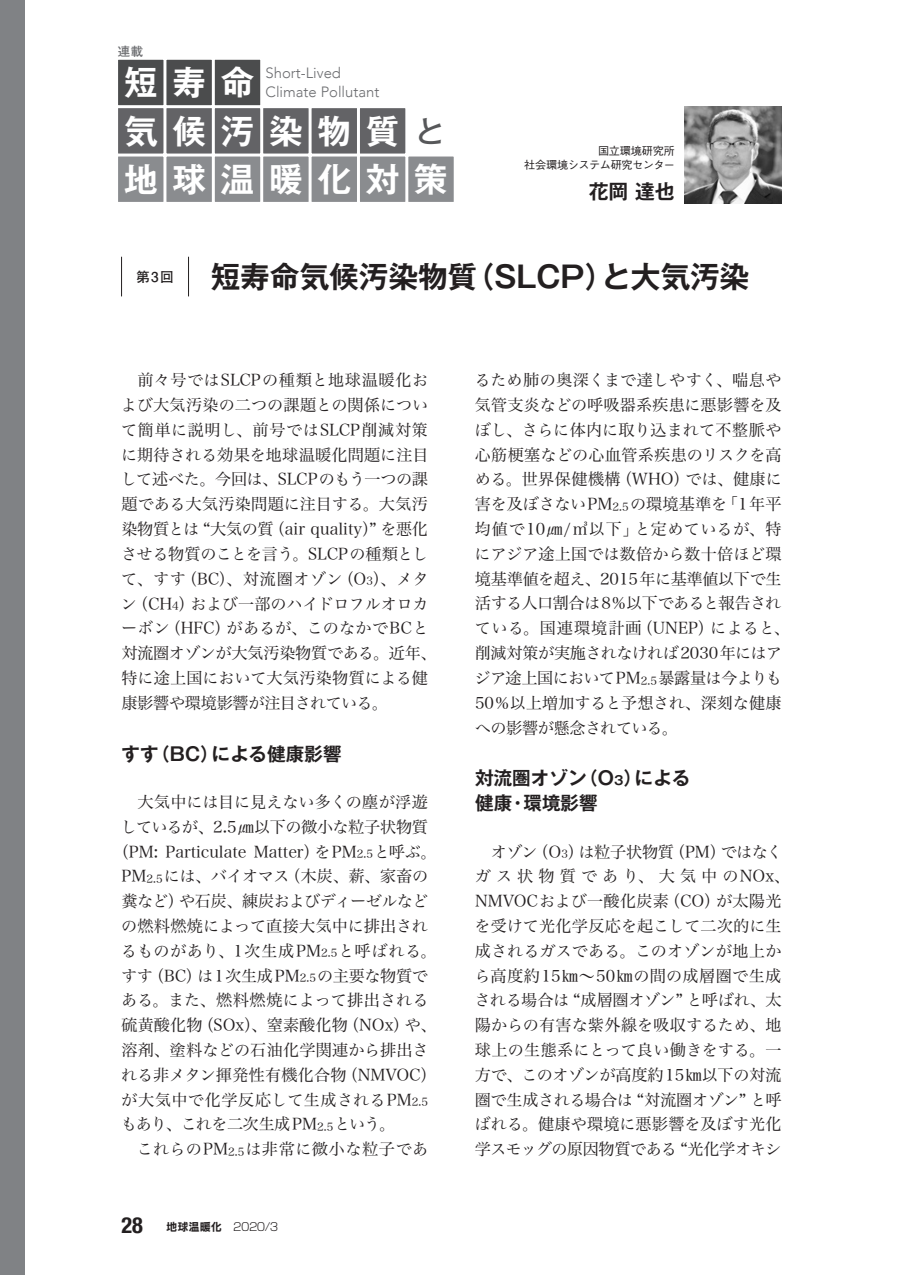
<style>
.page{position:relative;width:903px;height:1275px;background:#fff}
.page>*{position:absolute;margin:0;border:0;box-sizing:border-box;transform-origin:0 0}
.t1{font:700 33.43px "Gothic MB101 Pro De";letter-spacing:.445em;color:#fff}
.t2{font:500 30.1px "Gothic MB101 Pro";color:#57585a}
.t3{font:700 29.75px "Gothic MB101 Pro De";letter-spacing:-.01em;color:#231f20}
.t4{font:700 19.78px "Gothic MB101 Pro De";color:#231f20}
.t5{font:700 18.55px/24.8px "Gothic MB101 Pro De";color:#231f20}
.t6{font:16.1px/24.8px "Hira Min Pro N W3";color:#231f20}
.t7{font:16.1px "Hira Min Pro N W3";letter-spacing:-.03em;color:#231f20}
.t8{font:16.1px "Hira Min Pro N W3";letter-spacing:.025em;color:#231f20}
.t9{font:16.1px "Hira Min Pro N W3";letter-spacing:.04em;color:#231f20}
.t10{font:16.1px "Hira Min Pro N W3";letter-spacing:-.035em;color:#231f20}
.t11{font:300 14.88px/18.6px "Avenir";color:#6c6d70}
.t12{font:700 13.65px "Futo Go B101 Pro";color:#231f20}
.t13{font:700 12.42px "Futo Go B101 Pro";color:#6c6d70}
.t14{font:500 11.2px/13.7px "Gothic BBB Pro";letter-spacing:-.03em;color:#231f20;text-align:right}
.t15{font:11.2px "Rodin NTLG Pro B";color:#231f20}
.s1{font-size:11.2px}
.s2{font-family:"Helvetica Neue";font-weight:700;font-stretch:condensed;font-size:22.4px}
.s3{font-family:"Shin Go Pro";font-weight:300}
.s4{font-size:12.42px}
</style>
<div class="page">
<div style="left:0;top:0;width:25px;height:1275px;background:#808285"></div>
<img style="left:685px;top:107px;width:96px;height:96px">
<hr style="left:121px;top:257px;width:1px;height:39px;background:#231f20">
<hr style="left:188px;top:257px;width:1px;height:39px;background:#231f20">
<div style="left:117px;top:59px;width:47px;height:47px;background:#4b4c4d"></div>
<div style="left:117px;top:58px;width:48px;height:49px;border:1px solid #fff"></div>
<div style="left:214px;top:59px;width:47px;height:47px;background:#4b4c4d"></div>
<div style="left:213px;top:58px;width:49px;height:49px;border:1px solid #fff"></div>
<div style="left:166px;top:156px;width:47px;height:47px;background:#8a8c8f"></div>
<div style="left:165px;top:155px;width:48px;height:48px;border:1px solid #fff"></div>
<div style="left:166px;top:107px;width:47px;height:47px;background:#636366"></div>
<div style="left:165px;top:107px;width:48px;height:48px;border:1px solid #fff"></div>
<div style="left:262px;top:156px;width:47px;height:47px;background:#8a8c8f"></div>
<div style="left:262px;top:155px;width:48px;height:48px;border:1px solid #fff"></div>
<div style="left:262px;top:107px;width:47px;height:47px;background:#636366"></div>
<div style="left:262px;top:107px;width:48px;height:48px;border:1px solid #fff"></div>
<div style="left:359px;top:156px;width:47px;height:47px;background:#8a8c8f"></div>
<div style="left:358px;top:155px;width:49px;height:48px;border:1px solid #fff"></div>
<div style="left:166px;top:59px;width:47px;height:47px;background:#4b4c4d"></div>
<div style="left:165px;top:58px;width:48px;height:49px;border:1px solid #fff"></div>
<div style="left:117px;top:156px;width:47px;height:47px;background:#8a8c8f"></div>
<div style="left:117px;top:155px;width:48px;height:48px;border:1px solid #fff"></div>
<div style="left:117px;top:107px;width:47px;height:47px;background:#636366"></div>
<div style="left:117px;top:107px;width:48px;height:48px;border:1px solid #fff"></div>
<div style="left:214px;top:156px;width:47px;height:47px;background:#8a8c8f"></div>
<div style="left:213px;top:155px;width:49px;height:48px;border:1px solid #fff"></div>
<div style="left:214px;top:107px;width:47px;height:47px;background:#636366"></div>
<div style="left:213px;top:107px;width:49px;height:48px;border:1px solid #fff"></div>
<div style="left:311px;top:156px;width:47px;height:47px;background:#8a8c8f"></div>
<div style="left:310px;top:155px;width:48px;height:48px;border:1px solid #fff"></div>
<div style="left:311px;top:107px;width:47px;height:47px;background:#636366"></div>
<div style="left:310px;top:107px;width:48px;height:48px;border:1px solid #fff"></div>
<div style="left:359px;top:107px;width:47px;height:47px;background:#636366"></div>
<div style="left:358px;top:107px;width:49px;height:48px;border:1px solid #fff"></div>
<div style="left:408px;top:156px;width:46px;height:47px;background:#8a8c8f"></div>
<div style="left:407px;top:155px;width:48px;height:48px;border:1px solid #fff"></div>
<p class="t13" style="left:118px;top:41px;width:27px">連載</p>
<h1 class="t1" style="left:124px;top:55px;width:132px">短寿命</h1>
<p class="t11" style="left:265px;top:64px;width:115px">Short-Lived<br>Climate Pollutant</p>
<h1 class="t1" style="left:124px;top:103px;width:277px">気候汚染物質</h1>
<h2 class="t2" style="left:415px;top:107px;width:32px">と</h2>
<h1 class="t1" style="left:124px;top:151px;width:325px">地球温暖化対策</h1>
<p class="t14" style="left:524px;top:142px;width:152px">国立環境研究所<br>社会環境システム研究センター</p>
<p class="t4" style="left:589px;top:175px;width:87px">花岡 達也</p>
<p class="t12" style="left:136px;top:266px;width:39px">第3回</p>
<h3 class="t3" style="left:211px;top:252px;width:540px">短寿命気候汚染物質（SLCP）と大気汚染</h3>
<p class="t6" style="left:121px;top:366px;width:317px;text-indent:17px">前々号ではSLCPの種類と地球温暖化および大気汚染の二つの課題との関係について簡単に説明し、前号ではSLCP削減対策に期待される効果を地球温暖化問題に注目して述べた。今回は、SLCPのもう一つの課題である大気汚染問題に注目する。大気汚染物質とは “大気の質（air quality）” を悪化させる物質のことを言う。SLCPの種類として、すす（BC）、対流圏オゾン（O<span class="s1">3</span>）、メタン（CH<span class="s1">4</span>）および一部のハイドロフルオロカーボン（HFC）があるが、このなかでBCと対流圏オゾンが大気汚染物質である。近年、特に途上国において大気汚染物質による健康影響や環境影響が注目されている。</p>
<p class="t5" style="left:122px;top:739px;width:222px">すす（BC）による健康影響</p>
<p class="t6" style="left:138px;top:788px;width:292px">大気中には目に見えない多くの塵が浮遊</p>
<p class="t7" style="left:121px;top:813px;width:309px">しているが、2.5㎛以下の微小な粒子状物質</p>
<p class="t6" style="left:113px;top:838px;width:325px">（PM: Particulate Matter）をPM<span class="s1">2.5</span>と呼ぶ。</p>
<p class="t6" style="left:122px;top:862px;width:308px">PM<span class="s1">2.5</span>には、バイオマス（木炭、薪、家畜の</p>
<p class="t7" style="left:121px;top:887px;width:308px">糞など）や石炭、練炭およびディーゼルなど</p>
<p class="t6" style="left:121px;top:912px;width:308px">の燃料燃焼によって直接大気中に排出され</p>
<p class="t9" style="left:121px;top:937px;width:317px">るものがあり、1次生成PM<span class="s1">2.5</span>と呼ばれる。</p>
<p class="t6" style="left:121px;top:962px;width:308px">すす（BC）は1次生成PM<span class="s1">2.5</span>の主要な物質で</p>
<p class="t6" style="left:121px;top:986px;width:309px">ある。また、燃料燃焼によって排出される</p>
<p class="t6" style="left:122px;top:1011px;width:317px">硫黄酸化物（SOx）、窒素酸化物（NOx）や、</p>
<p class="t6" style="left:121px;top:1036px;width:309px">溶剤、塗料などの石油化学関連から排出さ</p>
<p class="t6" style="left:121px;top:1061px;width:317px">れる非メタン揮発性有機化合物（NMVOC）</p>
<p class="t8" style="left:121px;top:1086px;width:308px">が大気中で化学反応して生成されるPM<span class="s1">2.5</span></p>
<p class="t10" style="left:121px;top:1111px;width:276px">もあり、これを二次生成PM<span class="s1">2.5</span>という。</p>
<p class="t8" style="left:137px;top:1135px;width:293px">これらのPM<span class="s1">2.5</span>は非常に微小な粒子であ</p>
<p class="t15" style="left:122px;top:1220px;width:158px"><span class="s2">28</span> 地球温暖化　<span class="s3">2020/3</span></p>
<p class="t6" style="left:474px;top:366px;width:317px">るため肺の奥深くまで達しやすく、喘息や気管支炎などの呼吸器系疾患に悪影響を及ぼし、さらに体内に取り込まれて不整脈や心筋梗塞などの心血管系疾患のリスクを高める。世界保健機構（WHO）では、健康に害を及ぼさないPM<span class="s1">2.5</span>の環境基準を「1年平均値で10㎛/㎥以下」と定めているが、特にアジア途上国では数倍から数十倍ほど環境基準値を超え、2015年に基準値以下で生活する人口割合は8％以下であると報告されている。国連環境計画（UNEP）によると、削減対策が実施されなければ2030年にはアジア途上国においてPM<span class="s1">2.5</span>暴露量は今よりも<br>50％以上増加すると予想され、深刻な健康への影響が懸念されている。</p>
<p class="t5" style="left:475px;top:764px;width:217px">対流圏オゾン（O<span class="s4">3</span>）による健康・環境影響</p>
<p class="t6" style="left:474px;top:838px;width:317px;text-align:center">オゾン（O<span class="s1">3</span>）は粒子状物質（PM）ではなく<br>ガス状物質であり、大気中のNOx、<br>NMVOCおよび一酸化炭素（CO）が太陽光を受けて光化学反応を起こして二次的に生成されるガスである。このオゾンが地上から高度約15㎞～50㎞の間の成層圏で生成される場合は “成層圏オゾン” と呼ばれ、太陽からの有害な紫外線を吸収するため、地球上の生態系にとって良い働きをする。一方で、このオゾンが高度約15㎞以下の対流圏で生成される場合は “対流圏オゾン” と呼ばれる。健康や環境に悪影響を及ぼす光化学スモッグの原因物質である “光化学オキシ</p>
</div>
